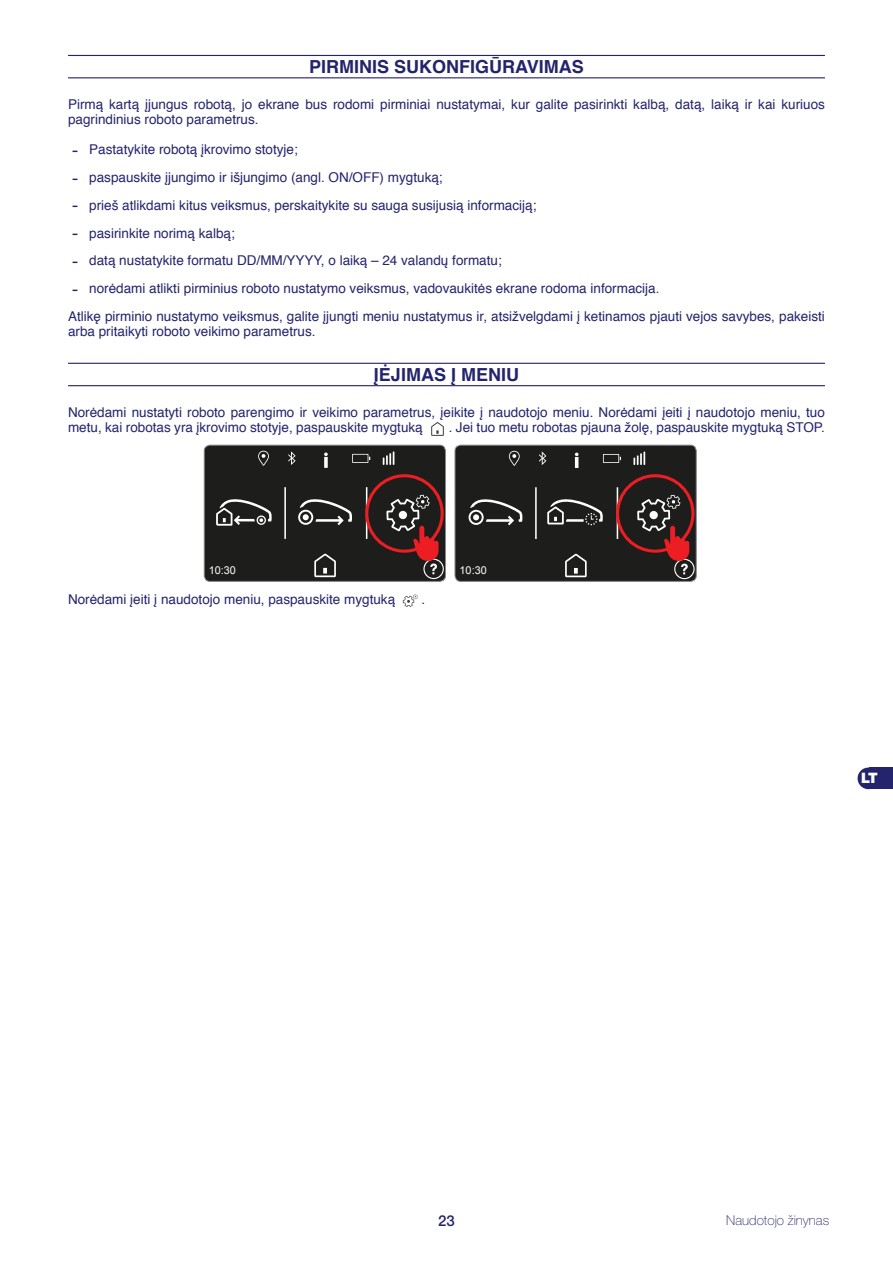
<style>
.page{position:relative;width:893px;height:1263px;background:#fff}
.page>*{position:absolute;margin:0;border:0;box-sizing:border-box;transform-origin:0 0}
.t1{font:700 18px "Helvetica";color:#24246c}
.t2{font:500 15px "Helvetica Neue LT Std";color:#24246c}
.t3{font:900 14.4px "Helvetica Neue LT Std";color:#fff}
.t4{font:13.5px/15px "Helvetica";color:#24246c}
.t5{font:100 13.5px "Helvetica Neue LT Std";color:#24246c}
.t6{font:10.8px "Arial";color:#fff}
.s1{font-family:"Arial";font-size:18px}
</style>
<div class="page">
<div style="left:868px;top:767px;width:25px;height:22px;background:#24246c"></div>
<div style="left:858px;top:767px;width:21px;height:22px;background:#24246c;border-radius:50%"></div>
<hr style="left:68px;top:55px;width:757px;height:1px;background:#24246c">
<hr style="left:68px;top:77px;width:757px;height:1px;background:#24246c">
<hr style="left:68px;top:363px;width:757px;height:1px;background:#24246c">
<hr style="left:68px;top:385px;width:757px;height:1px;background:#24246c">
<svg style="left:431px;top:422px;width:13px;height:14px"></svg>
<svg style="left:204px;top:445px;width:241px;height:136px"></svg>
<div style="left:204px;top:445px;width:242px;height:137px;border:1px solid #878787;border-radius:6px"></div>
<svg style="left:455px;top:445px;width:241px;height:136px"></svg>
<div style="left:455px;top:445px;width:241px;height:137px;border:1px solid #878787;border-radius:6px"></div>
<svg style="left:403px;top:594px;width:15px;height:13px"></svg>
<h1 class="t1" style="left:309px;top:52px;width:276px">PIRMINIS SUKONFIGŪRAVIMAS</h1>
<p class="t4" style="left:68px;top:97px;width:758px">Pirmą kartą įjungus robotą, jo ekrane bus rodomi pirminiai nustatymai, kur galite pasirinkti kalbą, datą, laiką ir kai kuriuos pagrindinius roboto parametrus.</p>
<p class="t4" style="left:72px;top:142px;width:227px"><span class="s1">-</span> Pastatykite robotą įkrovimo stotyje;</p>
<p class="t4" style="left:72px;top:170px;width:372px"><span class="s1">-</span> paspauskite įjungimo ir išjungimo (angl. ON/OFF) mygtuką;</p>
<p class="t4" style="left:72px;top:198px;width:466px"><span class="s1">-</span> prieš atlikdami kitus veiksmus, perskaitykite su sauga susijusią informaciją;</p>
<p class="t4" style="left:72px;top:226px;width:164px"><span class="s1">-</span> pasirinkite norimą kalbą;</p>
<p class="t4" style="left:72px;top:253px;width:431px"><span class="s1">-</span> datą nustatykite formatu DD/MM/YYYY, o laiką – 24 valandų formatu;</p>
<p class="t4" style="left:68px;top:275px;width:758px;line-height:27.8px;text-indent:4px"><span class="s1">-</span> norėdami atlikti pirminius roboto nustatymo veiksmus, vadovaukitės ekrane rodoma informacija.<br>Atlikę pirminio nustatymo veiksmus, galite įjungti meniu nustatymus ir, atsižvelgdami į ketinamos pjauti vejos savybes, pakeisti</p>
<p class="t4" style="left:68px;top:324px;width:249px">arba pritaikyti roboto veikimo parametrus.</p>
<h1 class="t1" style="left:374px;top:360px;width:147px">ĮĖJIMAS Į MENIU</h1>
<p class="t4" style="left:68px;top:405px;width:758px">Norėdami nustatyti roboto parengimo ir veikimo parametrus, įeikite į naudotojo meniu. Norėdami įeiti į naudotojo meniu, tuo metu, kai robotas yra įkrovimo stotyje, paspauskite mygtuką</p>
<p class="t4" style="left:449px;top:420px;width:378px">. Jei tuo metu robotas pjauna žolę, paspauskite mygtuką STOP.</p>
<p class="t6" style="left:209px;top:563px;width:29px">10:30</p>
<p class="t6" style="left:460px;top:563px;width:29px">10:30</p>
<p class="t4" style="left:68px;top:592px;width:329px">Norėdami įeiti į naudotojo meniu, paspauskite mygtuką</p>
<p class="t4" style="left:422px;top:592px;width:5px">.</p>
<p class="t3" style="left:861px;top:770px;width:18px">LT</p>
<p class="t2" style="left:438px;top:1211px;width:18px">23</p>
<p class="t5" style="left:726px;top:1212px;width:104px">Naudotojo žinynas</p>
</div>
